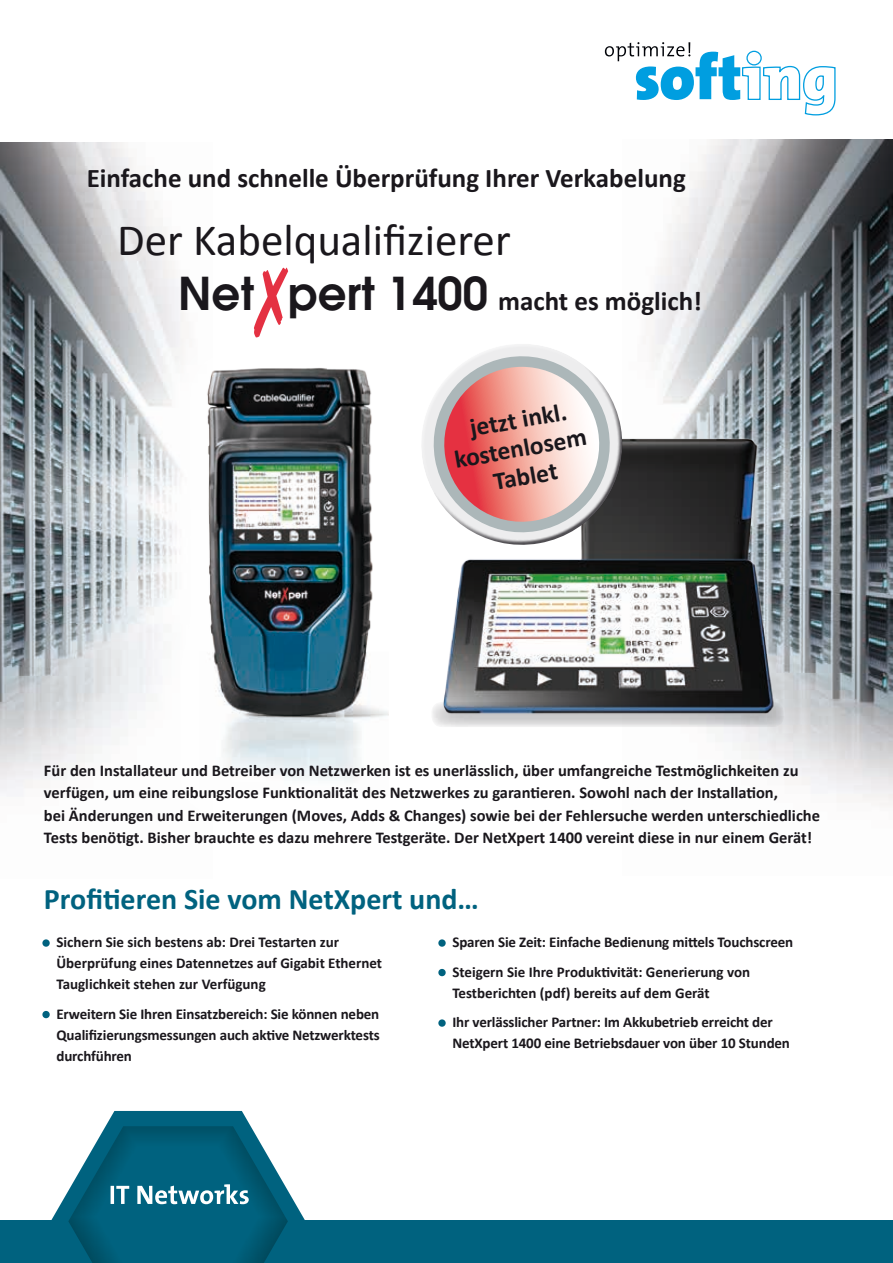
<style>
.page{position:relative;width:893px;height:1263px;background:#fff}
.page>*{position:absolute;margin:0;border:0;box-sizing:border-box;transform-origin:0 0}
.t1{font:45px "Calibri";color:#1a171c}
.t2{font:700 30px "Calibri";color:#00627f}
.t3{font:700 27px "Calibri";color:#1a171c}
.t4{font:700 25.5px/28.5px "Calibri";color:#1a171c;text-align:center}
.t5{font:700 16.5px/22.5px "Calibri";color:#1a171c}
.t6{font:700 15px/21px "Calibri";letter-spacing:-.01em;color:#1a171c}
.s1{font-family:"Avant Garde";font-weight:600;font-size:45px}
.s2{color:#e43142}
.s3{color:#00627f}
</style>
<div class="page">
<img style="left:651px;top:139px;width:242px;height:667px">
<img style="left:0;top:142px;width:179px;height:650px">
<svg style="left:42px;top:939px;width:8px;height:8px"></svg>
<svg style="left:42px;top:1010px;width:8px;height:9px"></svg>
<svg style="left:438px;top:939px;width:8px;height:8px"></svg>
<svg style="left:438px;top:968px;width:8px;height:9px"></svg>
<svg style="left:438px;top:1019px;width:8px;height:8px"></svg>
<div style="left:133px;top:303px;width:321px;height:558px;background:#fff"></div>
<img style="left:207px;top:368px;width:182px;height:412px">
<svg style="left:605px;top:42px;width:231px;height:73px"></svg>
<div style="left:0;top:1220px;width:893px;height:43px;background:#00627f"></div>
<svg style="left:51px;top:1111px;width:254px;height:152px"></svg>
<div style="left:147px;top:1213px;width:72px;height:50px;background:#00627f"></div>
<img style="left:443px;top:360px;width:347px;height:374px">
<svg style="left:431px;top:702px;width:353px;height:25px;background:#949aa2"></svg>
<svg style="left:443px;top:360px;width:196px;height:202px"></svg>
<svg style="left:353px;top:344px;width:271px;height:208px"></svg>
<h3 class="t3" style="left:87px;top:161px;width:601px">Einfache und schnelle Überprüfung Ihrer Verkabelung</h3>
<h1 class="t1" style="left:117px;top:212px;width:395px">Der Kabelqualifizierer</h1>
<h3 class="t3" style="left:178px;top:285px;width:525px"><span class="s1">Net</span><span class="s2">✗</span><span class="s1">pert 1400</span> macht es möglich!</h3>
<h3 class="t4" style="left:447px;top:416px;width:135px;rotate:-10deg">jetzt inkl. kostenlosem<br>Tablet</h3>
<p class="t5" style="left:44px;top:758px;width:778px">Für den Installateur und Betreiber von Netzwerken ist es unerlässlich, über umfangreiche Testmöglichkeiten zu verfügen, um eine reibungslose Funktionalität des Netzwerkes zu garantieren. Sowohl nach der Installation,<br>bei Änderungen und Erweiterungen (Moves, Adds &amp; Changes) sowie bei der Fehlersuche werden unterschiedliche Tests benötigt. Bisher brauchte es dazu mehrere Testgeräte. Der NetXpert 1400 vereint diese in nur einem Gerät!</p>
<h2 class="t2" style="left:44px;top:880px;width:436px">Profitieren Sie vom NetXpert und…</h2>
<p class="t6" style="left:56px;top:931px;width:327px;text-indent:-13px"><span class="s3">●</span> Sichern Sie sich bestens ab: Drei Testarten zur<br>Überprüfung eines Datennetzes auf Gigabit Ethernet<br>Tauglichkeit stehen zur Verfügung</p>
<p class="t6" style="left:56px;top:1003px;width:325px;text-align:justify;text-indent:-13px"><span class="s3">●</span> Erweitern Sie Ihren Einsatzbereich: Sie können neben Qualifizierungsmessungen auch aktive Netzwerktests durchführen</p>
<p class="t6" style="left:440px;top:931px;width:355px"><span class="s3">●</span> Sparen Sie Zeit: Einfache Bedienung mittels Touchscreen</p>
<p class="t6" style="left:452px;top:961px;width:299px;text-indent:-13px"><span class="s3">●</span> Steigern Sie Ihre Produktivität: Generierung von<br>Testberichten (pdf) bereits auf dem Gerät</p>
<p class="t6" style="left:452px;top:1011px;width:339px;text-indent:-13px"><span class="s3">●</span> Ihr verlässlicher Partner: Im Akkubetrieb erreicht der<br>NetXpert 1400 eine Betriebsdauer von über 10 Stunden</p>
</div>
